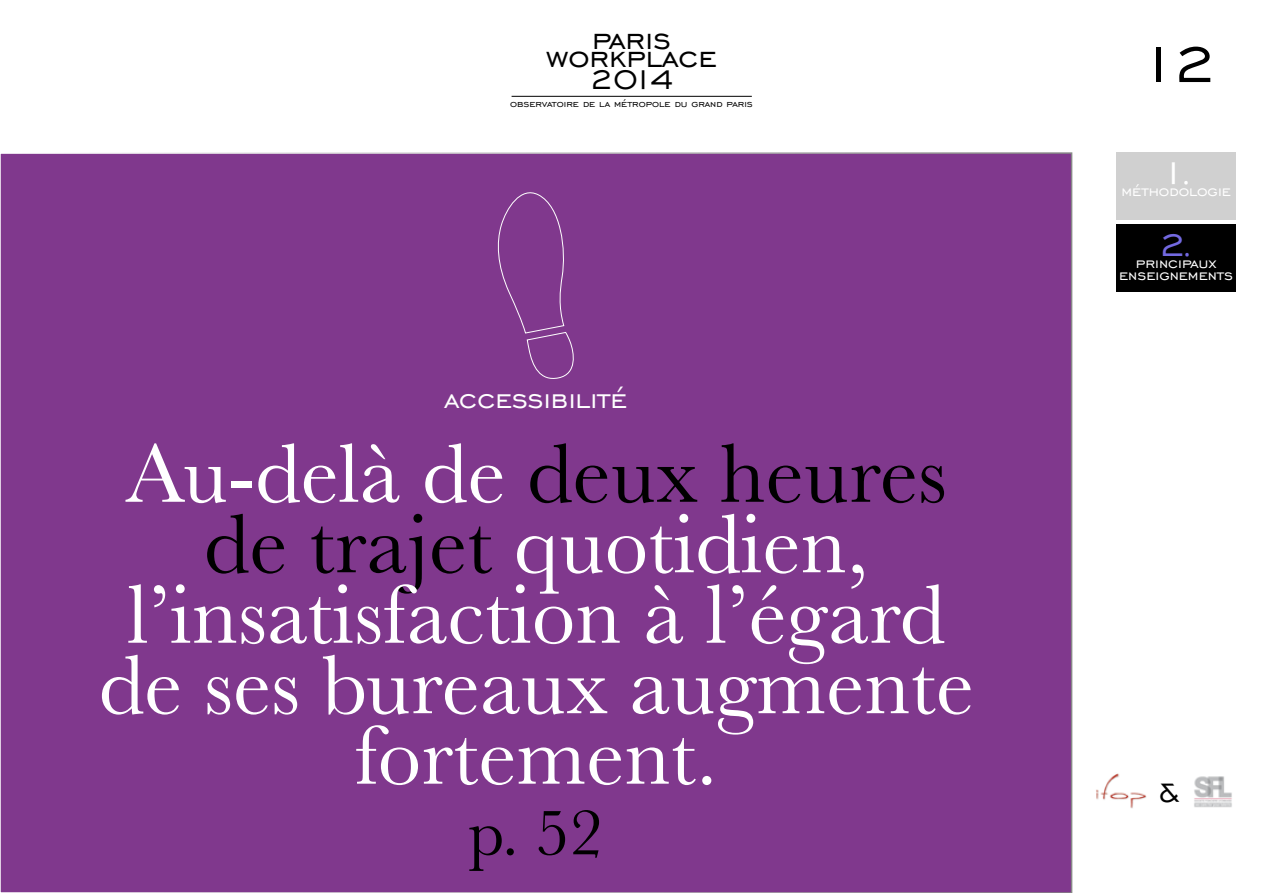
<style>
.page{position:relative;width:1263px;height:893px;background:#fff}
.page>*{position:absolute;margin:0;border:0;box-sizing:border-box;transform-origin:0 0}
.t1{font:87px/70.5px "Baskerville";color:#fff;text-align:center}
.t2{font:67.5px "Baskerville";color:#000}
.t3{font:67.5px "Engravers Gothic BT";color:#000}
.t4{font:42.15px "Engravers Gothic BT";color:#fff}
.t5{font:42.15px "Engravers Gothic BT";color:#7369e0}
.t6{font:36.3px "Engravers Gothic BT";color:#000}
.t7{font:34.05px "Engravers Gothic BT";color:#000}
.t8{font:32.85px "Engravers Gothic BT";color:#fff}
.t9{font:18.15px "Engravers Gothic BT";color:#fff}
.t10{font:12px "Engravers Gothic BT";color:#000}
.s1{color:#000}
</style>
<div class="page">
<div style="left:0;top:153px;width:1071px;height:740px;background:#80388d"></div>
<img style="left:1096px;top:773px;width:51px;height:36px">
<img style="left:1194px;top:776px;width:38px;height:32px">
<div style="left:1117px;top:152px;width:119px;height:68px;background:#d0d0d0"></div>
<div style="left:1117px;top:224px;width:119px;height:67px;background:#000"></div>
<svg style="left:497px;top:192px;width:77px;height:187px"></svg>
<hr style="left:512px;top:96px;width:240px;height:1px;background:#000">
<p class="t6" style="left:592px;top:19px;width:80px">paris</p>
<p class="t6" style="left:546px;top:37px;width:172px">workplace</p>
<p class="t6" style="left:589px;top:59px;width:86px">2014</p>
<p class="t10" style="left:510px;top:97px;width:244px">observatoire de la métropole du grand paris</p>
<p class="t8" style="left:444px;top:381px;width:184px">accessibilité</p>
<p class="t1" style="left:99px;top:440px;width:877px">Au-delà de <span class="s1">deux heures de trajet</span> quotidien, l’insatisfaction à l’égard de ses bureaux augmente fortement.</p>
<p class="t2" style="left:469px;top:789px;width:135px">p. 52</p>
<p class="t3" style="left:1136px;top:26px;width:82px">12</p>
<p class="t4" style="left:1159px;top:149px;width:35px">1.</p>
<p class="t9" style="left:1121px;top:181px;width:111px">méthodologie</p>
<p class="t5" style="left:1158px;top:221px;width:38px">2.</p>
<p class="t9" style="left:1136px;top:253px;width:82px">principaux</p>
<p class="t9" style="left:1119px;top:265px;width:116px">enseignements</p>
<p class="t7" style="left:1158px;top:774px;width:23px">&amp;</p>
</div>
